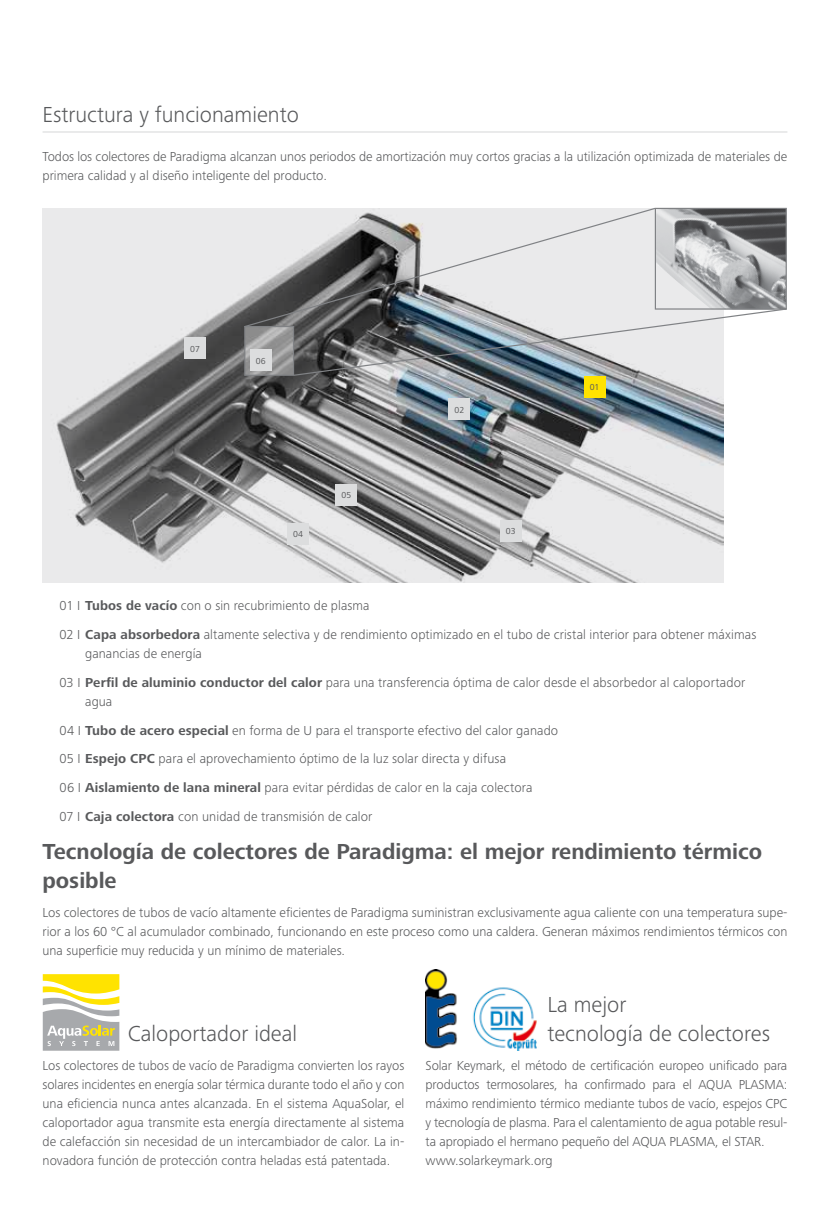
<style>
.page{position:relative;width:830px;height:1225px;background:#fff}
.page>*{position:absolute;margin:0;border:0;box-sizing:border-box;transform-origin:0 0}
.t1{font:300 22.5px/28.7px "Frutiger Next Pro";color:#58595b}
.t2{font:700 22.5px/28.7px "Frutiger Next LTW1 G";color:#58595b}
.t3{font:300 13.5px/19.2px "Frutiger Next Pro";color:#58595b}
.t4{font:9px "Frutiger Next LTW1 G";color:#58595b}
.s1{font-family:"Frutiger Next LTW1 G";font-weight:700}
</style>
<div class="page">
<img style="left:43px;top:208px;width:680px;height:375px">
<hr style="left:43px;top:131px;width:744px;height:2px;background:#dcddde">
<img style="left:656px;top:210px;width:128px;height:98px">
<svg style="left:246px;top:328px;width:46px;height:46px;background:#9e9e9e"></svg>
<div style="left:244px;top:326px;width:50px;height:50px;border:1px solid #808285"></div>
<div style="left:654px;top:208px;width:132px;height:102px;border:1px solid #808285"></div>
<svg style="left:243px;top:207px;width:413px;height:121px;background:#c1c1c2"></svg>
<svg style="left:292px;top:308px;width:495px;height:68px;background:#a4a9ac"></svg>
<div style="left:583px;top:376px;width:22px;height:22px;background:#ffe300"></div>
<div style="left:448px;top:398px;width:22px;height:22px;background:#dcddde"></div>
<div style="left:287px;top:523px;width:22px;height:21px;background:#dcddde"></div>
<div style="left:184px;top:338px;width:22px;height:21px;background:#dcddde"></div>
<div style="left:335px;top:484px;width:22px;height:21px;background:#dcddde"></div>
<div style="left:500px;top:520px;width:21px;height:22px;background:#dcddde"></div>
<div style="left:250px;top:349px;width:21px;height:22px;background:#dcddde"></div>
<img style="left:425px;top:969px;width:112px;height:81px">
<svg style="left:43px;top:974px;width:76px;height:76px"></svg>
<h1 class="t1" style="left:43px;top:100px;width:258px">Estructura y funcionamiento</h1>
<p class="t3" style="left:43px;top:146px;width:746px">Todos los colectores de Paradigma alcanzan unos periodos de amortización muy cortos gracias a la utilización optimizada de materiales de primera calidad y al diseño inteligente del producto.</p>
<p class="t4" style="left:190px;top:343px;width:11px">07</p>
<p class="t4" style="left:256px;top:355px;width:11px">06</p>
<p class="t4" style="left:293px;top:529px;width:11px">04</p>
<p class="t4" style="left:341px;top:489px;width:11px">05</p>
<p class="t4" style="left:454px;top:404px;width:11px">02</p>
<p class="t4" style="left:505px;top:526px;width:11px">03</p>
<p class="t4" style="left:589px;top:382px;width:11px">01</p>
<p class="t3" style="left:60px;top:591px;width:698px;line-height:28.7px">01 I <span class="s1">Tubos de vacío</span> con o sin recubrimiento de plasma<br>02 I <span class="s1">Capa absorbedora</span> altamente selectiva y de rendimiento optimizado en el tubo de cristal interior para obtener máximas</p>
<p class="t3" style="left:60px;top:639px;width:687px;line-height:28.7px;text-indent:26px">ganancias de energía<br>03 I <span class="s1">Perfil de aluminio conductor del calor</span> para una transferencia óptima de calor desde el absorbedor al caloportador</p>
<p class="t3" style="left:60px;top:687px;width:500px;line-height:28.7px;text-indent:26px">agua<br>04 I <span class="s1">Tubo de acero especial</span> en forma de U para el transporte efectivo del calor ganado 05 I <span class="s1">Espejo CPC</span> para el aprovechamiento óptimo de la luz solar directa y difusa<br>06 I <span class="s1">Aislamiento de lana mineral</span> para evitar pérdidas de calor en la caja colectora<br>07 I <span class="s1">Caja colectora</span> con unidad de transmisión de calor</p>
<h1 class="t2" style="left:43px;top:838px;width:720px">Tecnología de colectores de Paradigma: el mejor rendimiento térmico posible</h1>
<p class="t3" style="left:43px;top:902px;width:746px;text-align:justify">Los colectores de tubos de vacío altamente eficientes de Paradigma suministran exclusivamente agua caliente con una temperatura supe&shy;rior a los 60 °C al acumulador combinado, funcionando en este proceso como una caldera. Generan máximos rendimientos térmicos con una superficie muy reducida y un mínimo de materiales.</p>
<h1 class="t1" style="left:547px;top:990px;width:224px">La mejor<br>tecnología de colectores</h1>
<p class="t3" style="left:425px;top:1055px;width:363px">Solar Keymark, el método de certificación europeo unificado para productos termosolares, ha confirmado para el AQUA PLASMA: máximo rendimiento térmico mediante tubos de vacío, espejos CPC y tecnología de plasma. Para el calentamiento de agua potable resul&shy;ta apropiado el hermano pequeño del AQUA PLASMA, el STAR. www.solarkeymark.org</p>
<h1 class="t1" style="left:128px;top:1019px;width:171px">Caloportador ideal</h1>
<p class="t3" style="left:43px;top:1055px;width:363px;text-align:justify">Los colectores de tubos de vacío de Paradigma convierten los rayos solares incidentes en energía solar térmica durante todo el año y con una eficiencia nunca antes alcanzada. En el sistema AquaSolar, el caloportador agua transmite esta energía directamente al sistema de calefacción sin necesidad de un intercambiador de calor. La in&shy;novadora función de protección contra heladas está patentada.</p>
</div>
